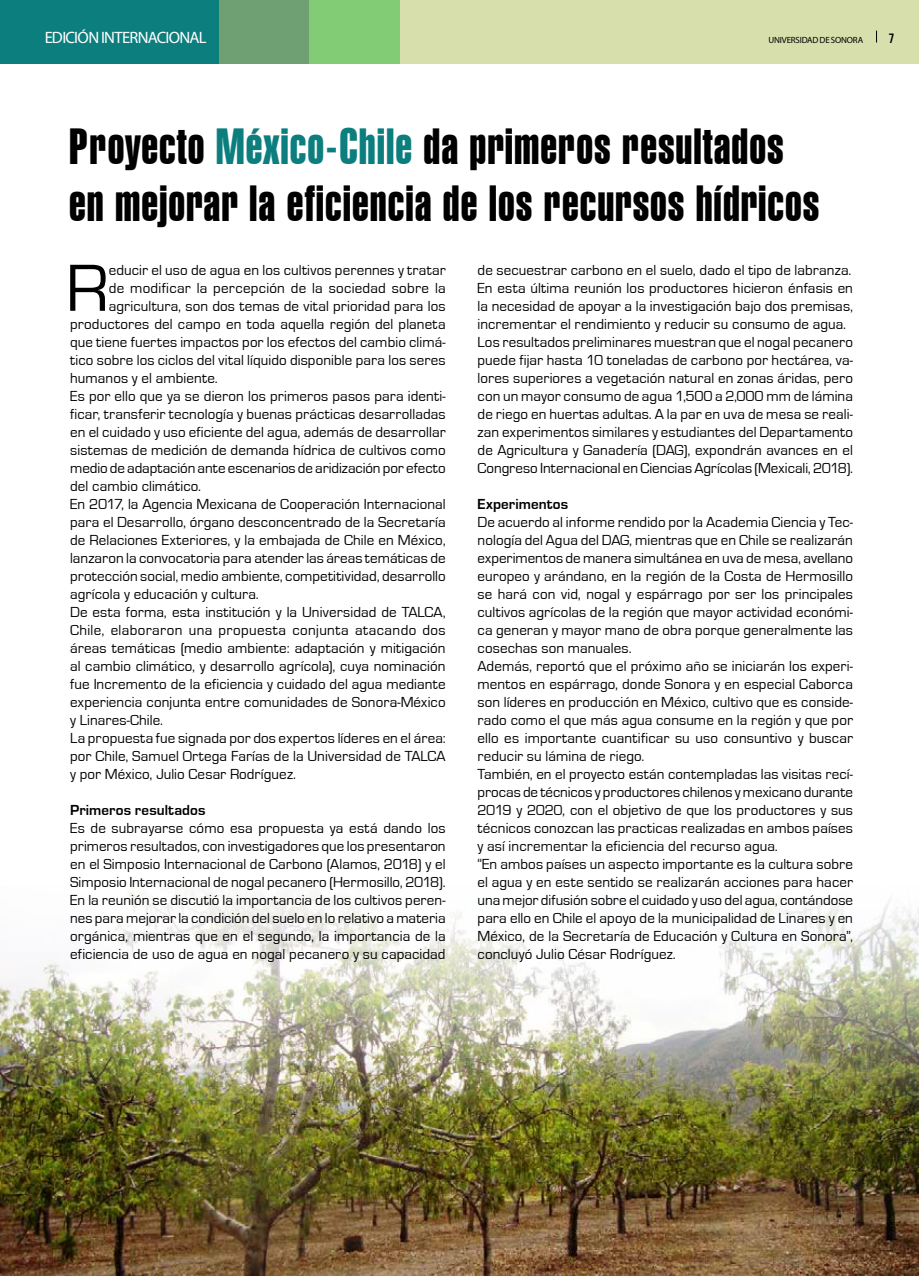
<style>
.page{position:relative;width:919px;height:1276px;background:#fff}
.page>*{position:absolute;margin:0;border:0;box-sizing:border-box;transform-origin:0 0}
.t1{font:69px "Eurostile";color:#000}
.t2{font:49.5px/57px "Swiss 911 BT Extra Compressed";letter-spacing:.02em;color:#000}
.t3{font:16.5px "Myriad Pro";letter-spacing:-.04em;color:#fff}
.t4{font:15px/18px "Eurostile";letter-spacing:.005em;color:#000}
.t5{font:15px "Eurostile";letter-spacing:.025em;color:#000}
.t6{font:700 15px "Eurostile";letter-spacing:.01em;color:#000}
.t7{font:700 13.5px "Bebas Neue";color:#000}
.t8{font:9px "Myriad Pro";letter-spacing:-.02em;color:#000}
.s1{color:#0c7e7e}
</style>
<div class="page">
<img style="left:0;top:891px;width:918px;height:385px">
<div style="left:1px;top:0;width:917px;height:63px;background:#d7e0ad"></div>
<div style="left:181px;top:0;width:218px;height:63px;background:#82cc75"></div>
<div style="left:90px;top:0;width:219px;height:63px;background:#6fa074"></div>
<div style="left:0;top:0;width:219px;height:63px;background:#0c7e7e"></div>
<svg style="left:876px;top:31px;width:1px;height:12px"></svg>
<p class="t3" style="left:45px;top:27px;width:163px">EDICIÓN INTERNACIONAL</p>
<p class="t8" style="left:768px;top:34px;width:96px">UNIVERSIDAD DE SONORA</p>
<p class="t7" style="left:888px;top:30px;width:7px">7</p>
<h2 class="t2" style="left:69px;top:119px;width:751px">Proyecto <span class="s1">México-Chile</span> da primeros resultados en mejorar la eficiencia de los recursos hídricos</h2>
<h1 class="t1" style="left:66px;top:251px;width:44px">R</h1>
<p class="t4" style="left:109px;top:261px;width:338px">educir el uso de agua en los cultivos perennes y tratar</p>
<p class="t4" style="left:477px;top:261px;width:377px">de secuestrar carbono en el suelo, dado el tipo de labranza.<br>En esta última reunión los productores hicieron énfasis en la necesidad de apoyar a la investigación bajo dos premisas, incrementar el rendimiento y reducir su consumo de agua.<br>Los resultados preliminares muestran que el nogal pecanero puede fijar hasta 10 toneladas de carbono por hectárea, va&shy;lores superiores a vegetación natural en zonas áridas, pero con un mayor consumo de agua 1,500 a 2,000 mm de lámina de riego en huertas adultas. A la par en uva de mesa se reali&shy;zan experimentos similares y estudiantes del Departamento de Agricultura y Ganadería (DAG), expondrán avances en el Congreso Internacional en Ciencias Agrícolas (Mexicali, 2018).</p>
<p class="t6" style="left:477px;top:496px;width:92px">Experimentos</p>
<p class="t4" style="left:477px;top:513px;width:377px">De acuerdo al informe rendido por la Academia Ciencia y Tec&shy;nología del Agua del DAG, mientras que en Chile se realizarán experimentos de manera simultánea en uva de mesa, avellano europeo y arándano, en la región de la Costa de Hermosillo se hará con vid, nogal y espárrago por ser los principales cultivos agrícolas de la región que mayor actividad económi&shy;ca generan y mayor mano de obra porque generalmente las cosechas son manuales.<br>Además, reportó que el próximo año se iniciarán los experi&shy;mentos en espárrago, donde Sonora y en especial Caborca son líderes en producción en México, cultivo que es conside&shy;rado como el que más agua consume en la región y que por ello es importante cuantificar su uso consuntivo y buscar reducir su lámina de riego.<br>También, en el proyecto están contempladas las visitas recí&shy;procas de técnicos y productores chilenos y mexicano durante 2019 y 2020, con el objetivo de que los productores y sus técnicos conozcan las practicas realizadas en ambos países y así incrementar la eficiencia del recurso agua.<br>“En ambos países un aspecto importante es la cultura sobre el agua y en este sentido se realizarán acciones para hacer una mejor difusión sobre el cuidado y uso del agua, contándose para ello en Chile el apoyo de la municipalidad de Linares y en México, de la Secretaría de Educación y Cultura en Sonora”, concluyó Julio César Rodríguez.</p>
<p class="t4" style="left:109px;top:279px;width:338px">de modificar la percepción de la sociedad sobre la</p>
<p class="t4" style="left:109px;top:297px;width:338px">agricultura, son dos temas de vital prioridad para los</p>
<p class="t4" style="left:70px;top:315px;width:377px">productores del campo en toda aquella región del planeta</p>
<p class="t4" style="left:70px;top:333px;width:377px">que tiene fuertes impactos por los efectos del cambio climá-</p>
<p class="t4" style="left:70px;top:351px;width:377px">tico sobre los ciclos del vital líquido disponible para los seres</p>
<p class="t4" style="left:70px;top:369px;width:149px">humanos y el ambiente.</p>
<p class="t4" style="left:70px;top:387px;width:377px">Es por ello que ya se dieron los primeros pasos para identi-</p>
<p class="t4" style="left:70px;top:405px;width:377px">ficar, transferir tecnología y buenas prácticas desarrolladas</p>
<p class="t4" style="left:70px;top:423px;width:377px">en el cuidado y uso eficiente del agua, además de desarrollar</p>
<p class="t4" style="left:70px;top:441px;width:377px">sistemas de medición de demanda hídrica de cultivos como</p>
<p class="t4" style="left:70px;top:459px;width:377px">medio de adaptación ante escenarios de aridización por efecto</p>
<p class="t4" style="left:70px;top:477px;width:132px">del cambio climático.</p>
<p class="t4" style="left:70px;top:495px;width:377px">En 2017, la Agencia Mexicana de Cooperación Internacional</p>
<p class="t4" style="left:70px;top:513px;width:377px">para el Desarrollo, órgano desconcentrado de la Secretaría</p>
<p class="t4" style="left:70px;top:531px;width:377px">de Relaciones Exteriores, y la embajada de Chile en México,</p>
<p class="t4" style="left:70px;top:549px;width:377px">lanzaron la convocatoria para atender las áreas temáticas de</p>
<p class="t4" style="left:70px;top:567px;width:377px">protección social, medio ambiente, competitividad, desarrollo</p>
<p class="t4" style="left:70px;top:585px;width:190px">agrícola y educación y cultura.</p>
<p class="t4" style="left:70px;top:603px;width:377px">De esta forma, esta institución y la Universidad de TALCA,</p>
<p class="t5" style="left:70px;top:622px;width:377px">Chile, elaboraron una propuesta conjunta atacando dos</p>
<p class="t4" style="left:70px;top:639px;width:377px">áreas temáticas (medio ambiente: adaptación y mitigación</p>
<p class="t4" style="left:70px;top:657px;width:377px">al cambio climático, y desarrollo agrícola), cuya nominación</p>
<p class="t4" style="left:70px;top:675px;width:377px">fue Incremento de la eficiencia y cuidado del agua mediante</p>
<p class="t4" style="left:70px;top:693px;width:377px">experiencia conjunta entre comunidades de Sonora-México</p>
<p class="t4" style="left:70px;top:711px;width:94px">y Linares-Chile.</p>
<p class="t4" style="left:70px;top:729px;width:377px">La propuesta fue signada por dos expertos líderes en el área:</p>
<p class="t4" style="left:70px;top:747px;width:377px">por Chile, Samuel Ortega Farías de la Universidad de TALCA</p>
<p class="t4" style="left:70px;top:765px;width:227px">y por México, Julio Cesar Rodríguez.</p>
<p class="t6" style="left:70px;top:802px;width:137px">Primeros resultados</p>
<p class="t4" style="left:70px;top:819px;width:377px;text-align:justify">Es de subrayarse cómo esa propuesta ya está dando los primeros resultados, con investigadores que los presentaron en el Simposio Internacional de Carbono (Alamos, 2018) y el Simposio Internacional de nogal pecanero (Hermosillo, 2018).<br>En la reunión se discutió la importancia de los cultivos peren&shy;nes para mejorar la condición del suelo en lo relativo a materia orgánica, mientras que en el segundo, la importancia de la eficiencia de uso de agua en nogal pecanero y su capacidad</p>
</div>
